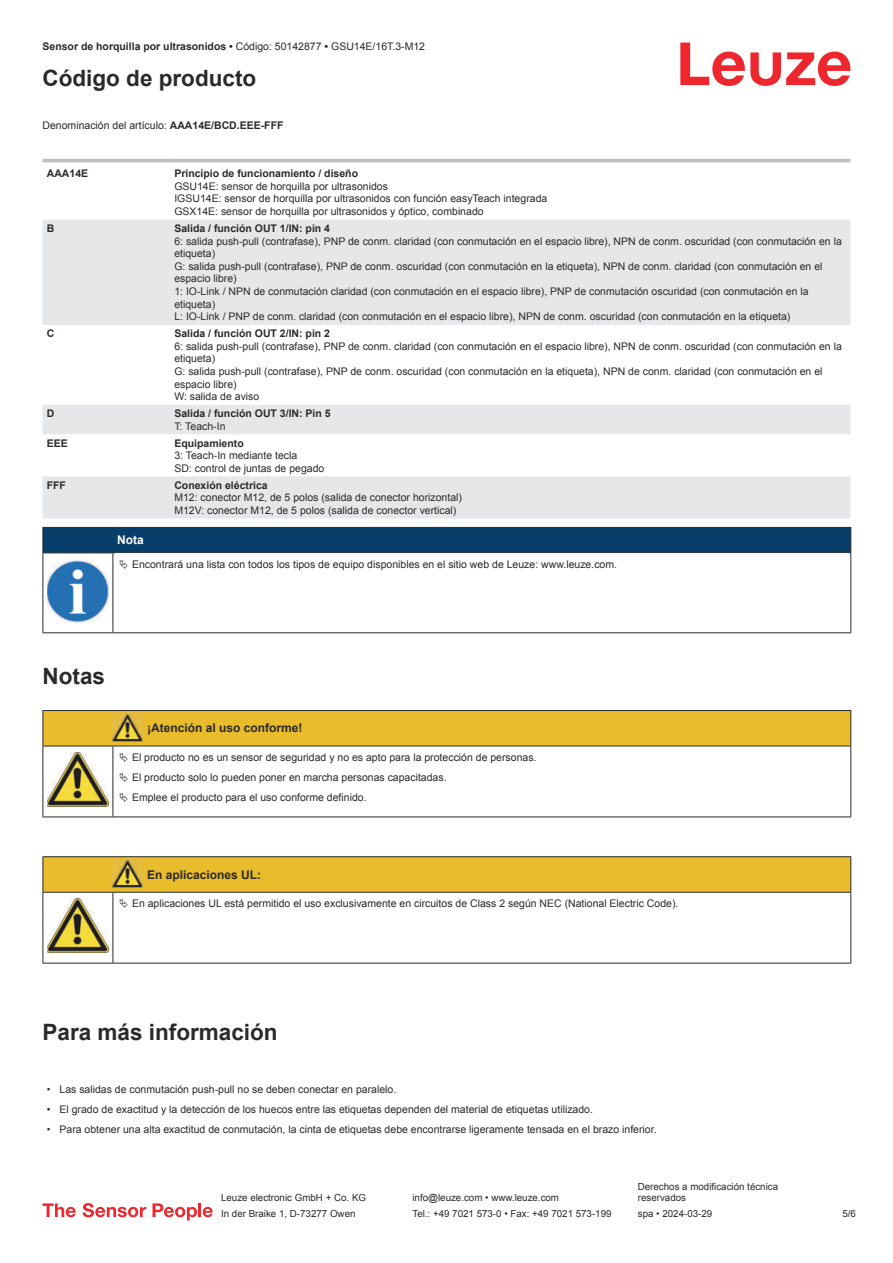
<style>
.page{position:relative;width:893px;height:1263px;background:#fff}
.page>*{position:absolute;margin:0;border:0;box-sizing:border-box;transform-origin:0 0}
.t1{font:700 22.5px "Arial";color:#2b292a}
.t2{font:700 12px "Arial";color:#2b292a}
.t3{font:700 12px "Arial";color:#fff}
.t4{font:10.5px/12.6px "Arial";color:#2b292a}
.t5{font:700 10.5px "Arial";color:#2b292a}
.t6{font:9.75px/11.7px "Arial";color:#2b292a}
.s1{font-weight:400}
.s2{font-weight:700}
</style>
<div class="page">
<svg style="left:680px;top:43px;width:170px;height:43px"></svg>
<div style="left:43px;top:158px;width:807px;height:5px;background:#ebeced"></div>
<svg style="left:43px;top:220px;width:807px;height:298px;fill:#e6e7e9"></svg>
<hr style="left:43px;top:159px;width:127px;height:3px;background:#bdbfc1">
<hr style="left:170px;top:159px;width:680px;height:3px;background:#bdbfc1">
<svg style="left:43px;top:1203px;width:33px;height:14px"></svg>
<svg style="left:83px;top:1203px;width:63px;height:14px"></svg>
<svg style="left:153px;top:1203px;width:44px;height:17px"></svg>
<hr style="left:198px;top:1203px;width:3px;height:14px;background:#ed272d">
<svg style="left:203px;top:1207px;width:10px;height:10px"></svg>
<div style="left:43px;top:527px;width:808px;height:26px;background:#063d69"></div>
<hr style="left:113px;top:552px;width:738px;height:1px;background:#2b292a">
<hr style="left:43px;top:553px;width:1px;height:75px;background:#2b292a">
<hr style="left:113px;top:553px;width:1px;height:75px;background:#2b292a">
<hr style="left:850px;top:553px;width:1px;height:75px;background:#2b292a">
<hr style="left:43px;top:632px;width:70px;height:1px;background:#2b292a">
<hr style="left:113px;top:632px;width:738px;height:1px;background:#2b292a">
<img style="left:47px;top:559px;width:61px;height:63px">
<hr style="left:43px;top:816px;width:70px;height:1px;background:#2b292a">
<hr style="left:113px;top:816px;width:30px;height:1px;background:#2b292a">
<hr style="left:143px;top:816px;width:708px;height:1px;background:#2b292a">
<div style="left:44px;top:857px;width:806px;height:35px;background:#e8bc2a"></div>
<svg style="left:44px;top:893px;width:806px;height:70px"></svg>
<hr style="left:43px;top:856px;width:70px;height:1px;background:#2b292a">
<hr style="left:43px;top:857px;width:1px;height:35px;background:#2b292a">
<hr style="left:43px;top:892px;width:70px;height:1px;background:#2b292a">
<hr style="left:113px;top:856px;width:30px;height:1px;background:#2b292a">
<hr style="left:113px;top:892px;width:30px;height:1px;background:#2b292a">
<hr style="left:143px;top:856px;width:708px;height:1px;background:#2b292a">
<hr style="left:850px;top:857px;width:1px;height:35px;background:#2b292a">
<hr style="left:143px;top:892px;width:708px;height:1px;background:#2b292a">
<hr style="left:43px;top:892px;width:1px;height:67px;background:#2b292a">
<hr style="left:113px;top:892px;width:1px;height:67px;background:#2b292a">
<hr style="left:850px;top:892px;width:1px;height:67px;background:#2b292a">
<hr style="left:43px;top:963px;width:70px;height:1px;background:#2b292a">
<hr style="left:113px;top:963px;width:30px;height:1px;background:#2b292a">
<hr style="left:143px;top:963px;width:708px;height:1px;background:#2b292a">
<img style="left:113px;top:861px;width:30px;height:26px">
<img style="left:47px;top:898px;width:61px;height:54px">
<div style="left:115px;top:893px;width:734px;height:20px;background:#fff"></div>
<svg style="left:43px;top:710px;width:808px;height:106px"></svg>
<p class="t5" style="left:43px;top:43px;width:384px">Sensor de horquilla por ultrasonidos • <span class="s1">Código: 50142877</span> • <span class="s1">GSU14E/16T.3-M12</span></p>
<h1 class="t1" style="left:43px;top:70px;width:215px">Código de producto</h1>
<p class="t4" style="left:43px;top:120px;width:242px">Denominación del artículo: <span class="s2">AAA14E/BCD.EEE-FFF</span></p>
<p class="t5" style="left:47px;top:170px;width:43px">AAA14E</p>
<p class="t5" style="left:174px;top:170px;width:185px">Principio de funcionamiento / diseño</p>
<p class="t4" style="left:174px;top:181px;width:374px">GSU14E: sensor de horquilla por ultrasonidos<br>IGSU14E: sensor de horquilla por ultrasonidos con función easyTeach integrada<br>GSX14E: sensor de horquilla por ultrasonidos y óptico, combinado</p>
<p class="t5" style="left:47px;top:224px;width:9px">B</p>
<p class="t5" style="left:174px;top:224px;width:157px">Salida / función OUT 1/IN: pin 4</p>
<p class="t4" style="left:174px;top:236px;width:669px">6: salida push-pull (contrafase), PNP de conm. claridad (con conmutación en el espacio libre), NPN de conm. oscuridad (con conmutación en la etiqueta)<br>G: salida push-pull (contrafase), PNP de conm. oscuridad (con conmutación en la etiqueta), NPN de conm. claridad (con conmutación en el espacio libre)<br>1: IO-Link / NPN de conmutación claridad (con conmutación en el espacio libre), PNP de conmutación oscuridad (con conmutación en la etiqueta)<br>L: IO-Link / PNP de conm. claridad (con conmutación en el espacio libre), NPN de conm. oscuridad (con conmutación en la etiqueta)</p>
<p class="t5" style="left:47px;top:329px;width:9px">C</p>
<p class="t5" style="left:174px;top:329px;width:157px">Salida / función OUT 2/IN: pin 2</p>
<p class="t4" style="left:174px;top:341px;width:669px">6: salida push-pull (contrafase), PNP de conm. claridad (con conmutación en el espacio libre), NPN de conm. oscuridad (con conmutación en la etiqueta)<br>G: salida push-pull (contrafase), PNP de conm. oscuridad (con conmutación en la etiqueta), NPN de conm. claridad (con conmutación en el espacio libre)<br>W: salida de aviso</p>
<p class="t5" style="left:47px;top:409px;width:9px">D</p>
<p class="t5" style="left:174px;top:409px;width:158px">Salida / función OUT 3/IN: Pin 5</p>
<p class="t4" style="left:174px;top:421px;width:53px">T: Teach-In</p>
<p class="t5" style="left:47px;top:439px;width:23px">EEE</p>
<p class="t5" style="left:174px;top:439px;width:71px">Equipamiento</p>
<p class="t4" style="left:174px;top:450px;width:152px">3: Teach-In mediante tecla<br>SD: control de juntas de pegado</p>
<p class="t5" style="left:47px;top:481px;width:21px">FFF</p>
<p class="t5" style="left:174px;top:481px;width:95px">Conexión eléctrica</p>
<p class="t4" style="left:174px;top:492px;width:289px">M12: conector M12, de 5 polos (salida de conector horizontal)<br>M12V: conector M12, de 5 polos (salida de conector vertical)</p>
<p class="t3" style="left:117px;top:536px;width:28px">Nota</p>
<p class="t4" style="left:132px;top:559px;width:487px">Encontrará una lista con todos los tipos de equipo disponibles en el sitio web de Leuze: www.leuze.com.</p>
<h1 class="t1" style="left:43px;top:668px;width:64px">Notas</h1>
<p class="t2" style="left:147px;top:724px;width:157px">¡Atención al uso conforme!</p>
<p class="t4" style="left:132px;top:748px;width:406px;line-height:20.2px">El producto no es un sensor de seguridad y no es apto para la protección de personas.<br>El producto solo lo pueden poner en marcha personas capacitadas.<br>Emplee el producto para el uso conforme definido.</p>
<p class="t2" style="left:147px;top:870px;width:116px">En aplicaciones UL:</p>
<p class="t4" style="left:132px;top:898px;width:548px">En aplicaciones UL está permitido el uso exclusivamente en circuitos de Class 2 según NEC (National Electric Code).</p>
<h1 class="t1" style="left:43px;top:1023px;width:237px">Para más información</h1>
<p class="t4" style="left:47px;top:1083px;width:351px">• Las salidas de conmutación push-pull no se deben conectar en paralelo.</p>
<p class="t4" style="left:47px;top:1104px;width:548px">• El grado de exactitud y la detección de los huecos entre las etiquetas dependen del material de etiquetas utilizado.</p>
<p class="t4" style="left:47px;top:1124px;width:611px">• Para obtener una alta exactitud de conmutación, la cinta de etiquetas debe encontrarse ligeramente tensada en el brazo inferior.</p>
<p class="t6" style="left:221px;top:1193px;width:146px">Leuze electronic GmbH + Co. KG</p>
<p class="t6" style="left:412px;top:1193px;width:148px">info@leuze.com • www.leuze.com</p>
<p class="t6" style="left:638px;top:1181px;width:142px">Derechos a modificación técnica reservados</p>
<p class="t6" style="left:221px;top:1209px;width:136px">In der Braike 1, D-73277 Owen</p>
<p class="t6" style="left:412px;top:1209px;width:201px">Tel.: +49 7021 573-0 • Fax: +49 7021 573-199</p>
<p class="t6" style="left:638px;top:1209px;width:76px">spa • 2024-03-29</p>
<p class="t6" style="left:842px;top:1209px;width:15px">5 /6</p>
</div>
